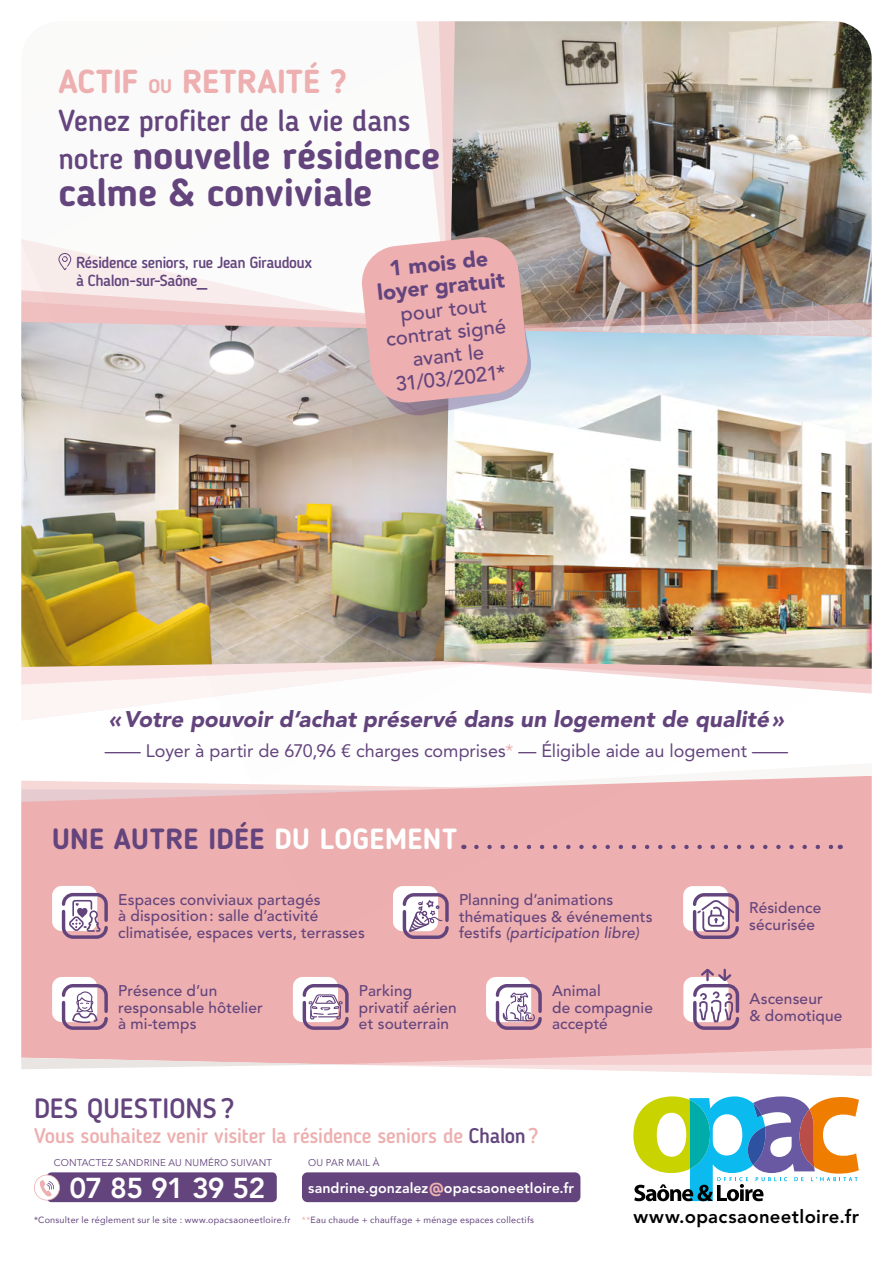
<style>
.page{position:relative;width:893px;height:1263px;background:#fff}
.page>*{position:absolute;margin:0;border:0;box-sizing:border-box;transform-origin:0 0}
.t1{font:700 39px/37.5px "Blogger Sans";letter-spacing:-.01em;color:#63447d}
.t2{font:700 33px "Blogger Sans";color:#edafaf}
.t3{font:500 30px "Blogger Sans";letter-spacing:-.01em;color:#63447d}
.t4{font:700 28.95px "Blogger Sans";letter-spacing:.015em;color:#63447d}
.t5{font:800 28.5px "Avenir LT Std";letter-spacing:-.035em;color:#fff}
.t6{font:500 27.75px "Blogger Sans";color:#63447d}
.t7{font:italic 900 22.5px "Avenir LT Std";letter-spacing:.005em;color:#63447d}
.t8{font:900 21.6px/23px "Avenir LT Std";color:#63447d;text-align:center}
.t9{font:500 21px "Blogger Sans";letter-spacing:-.02em;color:#edafaf}
.t10{font:500 20.25px/23px "Avenir LT Std";color:#63447d;text-align:center}
.t11{font:800 18.45px "Avenir LT Std";letter-spacing:.02em;color:#000}
.t12{font:18px "Avenir LT Std";color:#63447d;scale:2 1}
.t13{font:500 15.9px/17.5px "Blogger Sans";letter-spacing:-.035em;color:#63447d}
.t14{font:500 15.45px/16.6px "Avenir LT Std";letter-spacing:.01em;color:#63447d}
.t15{font:800 14.25px "Avenir LT Std";letter-spacing:.005em;color:#fff}
.t16{font:9.75px "Avenir LT Std";letter-spacing:.02em;color:#63447d}
.t17{font:9px "Avenir";letter-spacing:.025em;color:#63447d}
.s1{font-size:19.5px}
.s2{font-weight:500;font-size:30px}
.s3{color:#edafaf}
.s4{color:#fff}
.s5{font-style:italic}
.s6{font-family:"Blogger Sans";font-weight:500;font-size:21px;color:#edafaf}
.s7{color:#63447d}
</style>
<div class="page">
<img style="left:21px;top:21px;width:851px;height:1182px">
<svg style="left:58px;top:253px;width:14px;height:18px"></svg>
<svg style="left:34px;top:1172px;width:243px;height:30px;background:#725588"></svg>
<div style="left:302px;top:1172px;width:278px;height:30px;background:#63447d;border-radius:6px"></div>
<div style="left:293px;top:977px;width:45px;height:45px;background:#fff;border-radius:10px"></div>
<svg style="left:301px;top:982px;width:49px;height:49px"></svg>
<svg style="left:476px;top:845px;width:357px;height:4px"></svg>
<div style="left:683px;top:977px;width:45px;height:45px;background:#fff;border-radius:10px"></div>
<svg style="left:691px;top:967px;width:50px;height:64px"></svg>
<div style="left:486px;top:977px;width:45px;height:45px;background:#fff;border-radius:10px"></div>
<svg style="left:494px;top:982px;width:49px;height:49px"></svg>
<div style="left:52px;top:977px;width:45px;height:45px;background:#fff;border-radius:10px"></div>
<svg style="left:60px;top:982px;width:50px;height:49px"></svg>
<div style="left:683px;top:886px;width:45px;height:45px;background:#fff;border-radius:10px"></div>
<svg style="left:691px;top:891px;width:50px;height:50px"></svg>
<div style="left:52px;top:886px;width:45px;height:45px;background:#fff;border-radius:10px"></div>
<svg style="left:60px;top:891px;width:50px;height:53px"></svg>
<div style="left:393px;top:886px;width:45px;height:45px;background:#fff;border-radius:10px"></div>
<svg style="left:401px;top:891px;width:49px;height:50px"></svg>
<svg style="left:360px;top:235px;width:174px;height:184px;background:#e2b3b4"></svg>
<h2 class="t2" style="left:58px;top:62px;width:290px">ACTIF <span class="s1">OU</span> RETRAITÉ ?</h2>
<h3 class="t3" style="left:58px;top:103px;width:354px">Venez profiter de la vie dans</h3>
<h1 class="t1" style="left:58px;top:136px;width:383px"><span class="s2">notre</span> nouvelle résidence calme &amp; conviviale</h1>
<p class="t13" style="left:76px;top:254px;width:237px">Résidence seniors, rue Jean Giraudoux à Chalon-sur-Saône_</p>
<h3 class="t8" style="left:374px;top:259px;width:129px;rotate:-6deg">1 mois de loyer gratuit</h3>
<h3 class="t10" style="left:382px;top:305px;width:122px;rotate:-6deg">pour tout contrat signé avant le<br>31/03/2021*</h3>
<h3 class="t7" style="left:109px;top:706px;width:677px">«Votre pouvoir d’achat préservé dans un logement de qualité»</h3>
<p class="t12" style="left:105px;top:740px;width:343px">— Loyer à partir de 670,96 € charges comprises<span class="s3">*</span> — Éligible aide au logement —</p>
<h3 class="t4" style="left:52px;top:821px;width:407px">UNE AUTRE IDÉE <span class="s4">DU LOGEMENT</span></h3>
<p class="t14" style="left:118px;top:891px;width:248px">Espaces conviviaux partagés<br>à disposition: salle d’activité climatisée, espaces verts, terrasses</p>
<p class="t14" style="left:459px;top:892px;width:195px">Planning d’animations thématiques &amp; événements festifs <span class="s5">(participation libre)</span></p>
<p class="t14" style="left:118px;top:983px;width:146px">Présence d’un responsable hôtelier à mi-temps</p>
<p class="t14" style="left:359px;top:983px;width:99px">Parking privatif aérien et souterrain</p>
<p class="t14" style="left:552px;top:983px;width:102px">Animal<br>de compagnie accepté</p>
<h3 class="t6" style="left:34px;top:1091px;width:202px">DES QUESTIONS ?</h3>
<p class="t16" style="left:54px;top:1157px;width:220px">CONTACTEZ SANDRINE AU NUMÉRO SUIVANT</p>
<p class="t16" style="left:308px;top:1157px;width:73px">OU PAR MAIL À</p>
<h3 class="t5" style="left:70px;top:1171px;width:197px">07 85 91 39 52</h3>
<p class="t15" style="left:308px;top:1179px;width:267px">sandrine.gonzalez<span class="s6">@</span>opacsaoneetloire.fr</p>
<h3 class="t9" style="left:34px;top:1123px;width:506px">Vous souhaitez venir visiter la résidence seniors de <span class="s7">Chalon</span>?</h3>
<p class="t14" style="left:749px;top:900px;width:74px">Résidence sécurisée</p>
<p class="t14" style="left:749px;top:991px;width:95px">Ascenseur<br>&amp; domotique</p>
<p class="t17" style="left:34px;top:1212px;width:258px">*Consulter le réglement sur le site : www.opacsaoneetloire.fr</p>
<p class="t17" style="left:302px;top:1212px;width:234px"><span class="s3">**</span>Eau chaude + chauffage + ménage espaces collectifs</p>
<p class="t11" style="left:633px;top:1205px;width:227px">www.opacsaoneetloire.fr</p>
</div>
